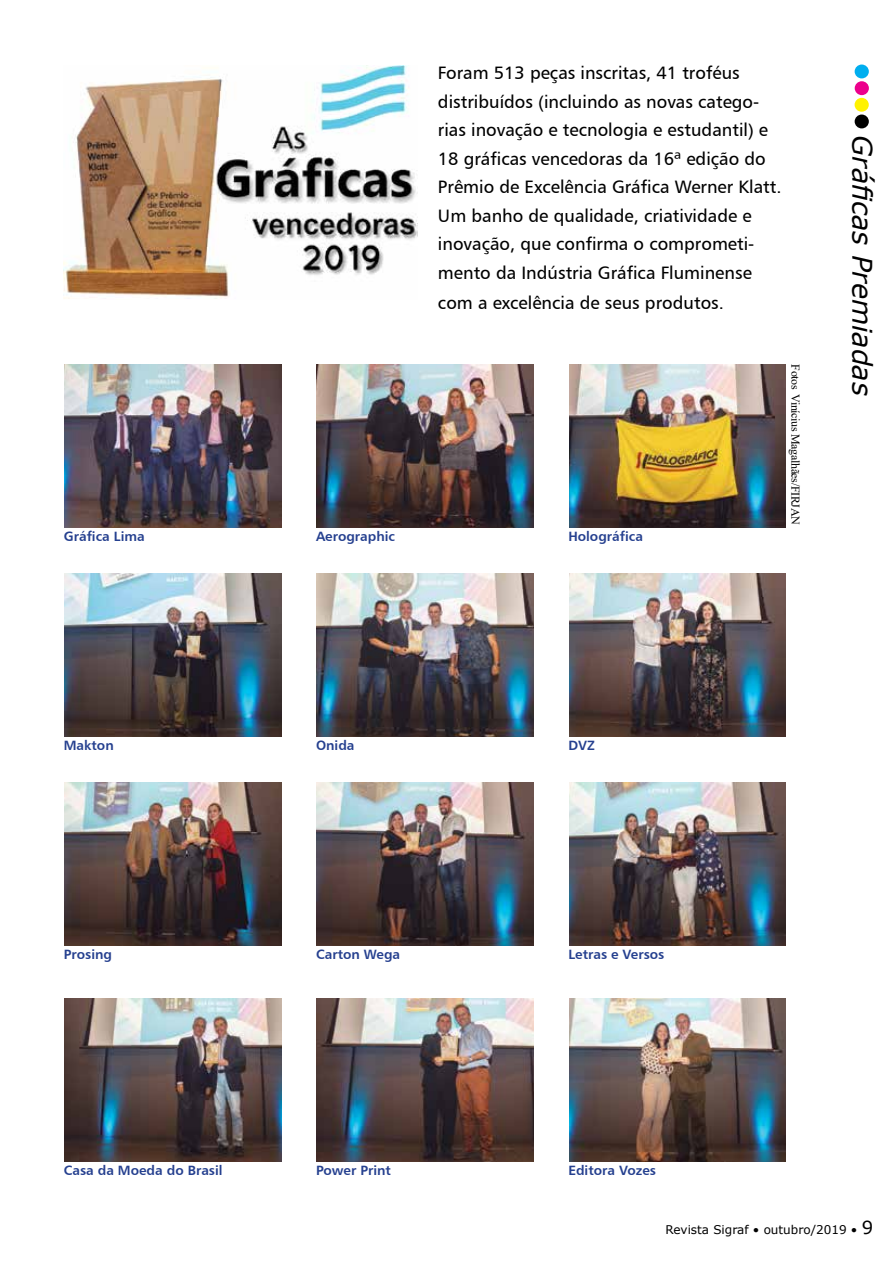
<style>
.page{position:relative;width:893px;height:1263px;background:#fff}
.page>*{position:absolute;margin:0;border:0;box-sizing:border-box;transform-origin:0 0}
.t1{font:italic 27px "Verdana";color:#000}
.t2{font:18px/28.7px "Humanist 777 BT Roman B";color:#000}
.t3{font:13.5px "Humanist 777 BT Bold B";color:#25408f}
.t4{font:12px "Times New Roman";letter-spacing:-.03em;color:#000}
.t5{font:12px "Verdana";color:#000}
.s1{font-size:18px}
</style>
<div class="page">
<div style="left:855px;top:65px;width:14px;height:13px;background:#00aeef;border-radius:50%"></div>
<div style="left:855px;top:81px;width:14px;height:14px;background:#ec008c;border-radius:50%"></div>
<div style="left:855px;top:98px;width:14px;height:14px;background:#fff200;border-radius:50%"></div>
<div style="left:855px;top:115px;width:14px;height:13px;background:#000;border-radius:50%"></div>
<img style="left:64px;top:65px;width:354px;height:234px">
<img style="left:65px;top:364px;width:216px;height:163px">
<img style="left:317px;top:364px;width:217px;height:163px">
<img style="left:569px;top:364px;width:217px;height:163px">
<img style="left:65px;top:574px;width:216px;height:162px">
<img style="left:317px;top:573px;width:217px;height:163px">
<img style="left:569px;top:573px;width:217px;height:163px">
<img style="left:65px;top:782px;width:216px;height:163px">
<img style="left:317px;top:782px;width:217px;height:163px">
<img style="left:569px;top:782px;width:217px;height:163px">
<img style="left:65px;top:998px;width:216px;height:163px">
<img style="left:317px;top:998px;width:217px;height:163px">
<img style="left:569px;top:998px;width:217px;height:163px">
<p class="t2" style="left:438px;top:58px;width:345px">Foram 513 peças inscritas, 41 troféus distribuídos (incluindo as novas catego&shy;rias inovação e tecnologia e estudantil) e 18 gráficas vencedoras da 16ª edição do Prêmio de Excelência Gráfica Werner Klatt.<br>Um banho de qualidade, criatividade e inovação, que confirma o comprometi&shy;mento da Indústria Gráfica Fluminense com a excelência de seus produtos.</p>
<p class="t3" style="left:64px;top:527px;width:82px">Gráfica Lima</p>
<p class="t3" style="left:316px;top:527px;width:81px">Aerographic</p>
<p class="t3" style="left:568px;top:527px;width:76px">Holográfica</p>
<p class="t4" style="left:804px;top:364px;width:162px;rotate:90deg">Fotos Vinícius Magalhães/FIRJAN</p>
<h1 class="t1" style="left:881px;top:135px;width:262px;rotate:90deg">Gráficas Premiadas</h1>
<p class="t3" style="left:64px;top:737px;width:51px">Makton</p>
<p class="t3" style="left:316px;top:737px;width:40px">Onida</p>
<p class="t3" style="left:568px;top:737px;width:28px">DVZ</p>
<p class="t3" style="left:64px;top:945px;width:50px">Prosing</p>
<p class="t3" style="left:316px;top:945px;width:85px">Carton Wega</p>
<p class="t3" style="left:568px;top:945px;width:98px">Letras e Versos</p>
<p class="t3" style="left:64px;top:1161px;width:160px">Casa da Moeda do Brasil</p>
<p class="t3" style="left:316px;top:1161px;width:76px">Power Print</p>
<p class="t3" style="left:568px;top:1161px;width:89px">Editora Vozes</p>
<p class="t5" style="left:665px;top:1221px;width:209px">Revista Sigraf • outubro/2019 • <span class="s1">9</span></p>
</div>
